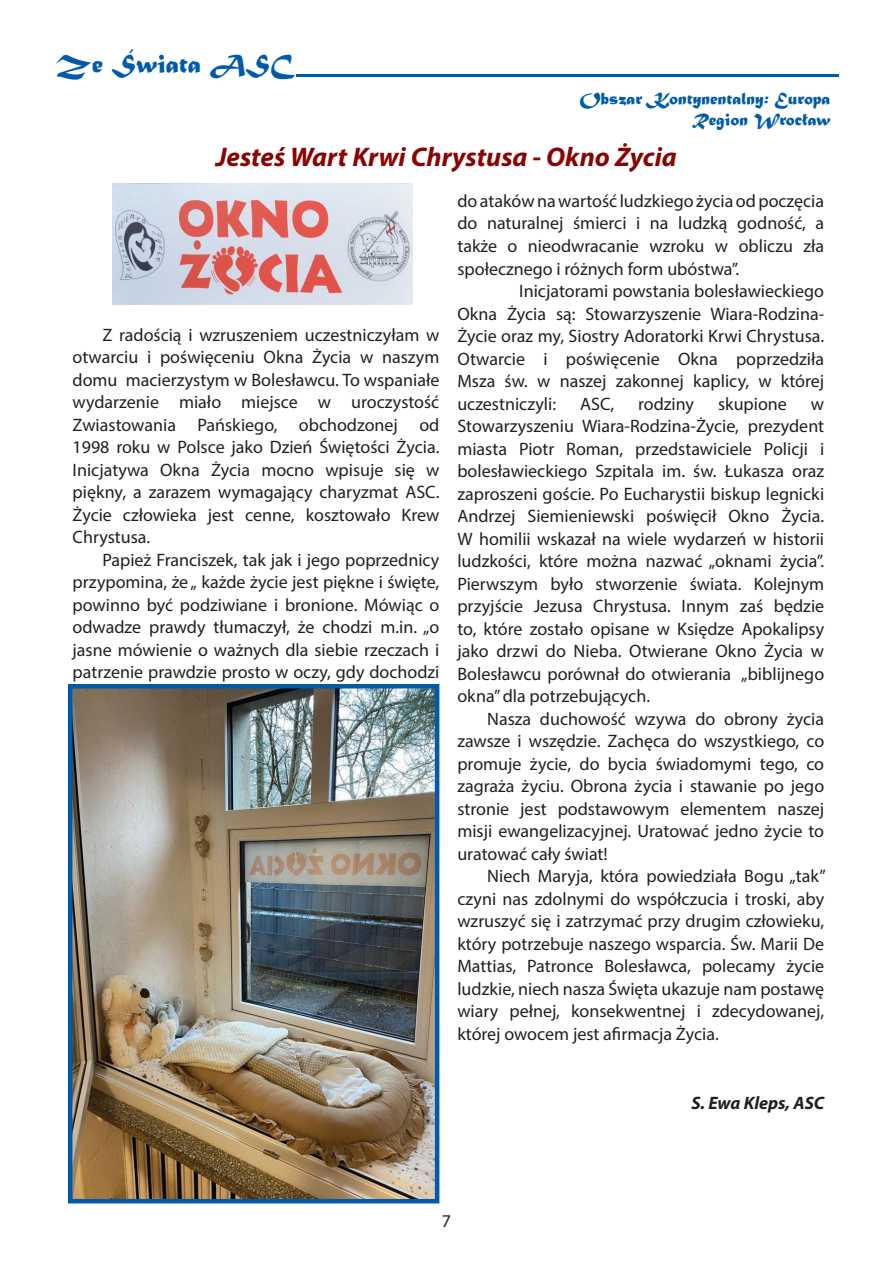
<style>
.page{position:relative;width:893px;height:1263px;background:#fff}
.page>*{position:absolute;margin:0;border:0;box-sizing:border-box;transform-origin:0 0}
.t1{font:italic 700 27px "Myriad Pro";color:#8b0202}
.t2{font:27px "Matura MT Script Capitals";color:#015aaa}
.t3{font:18px/22.5px "Myriad Pro";color:#231f20;text-align:justify}
.t4{font:18px/21.6px "Matura MT Script Capitals";color:#015aaa;text-align:right}
.t5{font:italic 700 18px "Myriad Pro";color:#231f20}
</style>
<div class="page">
<div style="left:799px;top:117px;width:9px;height:6px;background:#231f20;opacity:.75"></div>
<img style="left:113px;top:184px;width:299px;height:120px">
<svg style="left:297px;top:75px;width:542px;height:2px"></svg>
<svg style="left:129px;top:49px;width:5px;height:5px"></svg>
<img style="left:73px;top:689px;width:361px;height:509px">
<div style="left:68px;top:684px;width:371px;height:519px;border:4px solid #015aaa"></div>
<h1 class="t2" style="left:55px;top:47px;width:240px">Ze Swiata ASC</h1>
<p class="t4" style="left:580px;top:89px;width:252px">Obszar Kontynentalny: Europa<br>Region Wroclaw</p>
<h1 class="t1" style="left:216px;top:139px;width:463px">Jesteś Wart Krwi Chrystusa - Okno Życia</h1>
<p class="t3" style="left:73px;top:323px;width:368px;text-indent:30px">Z radością i wzruszeniem uczestniczyłam w otwarciu i poświęceniu Okna Życia w naszym domu macierzystym w Bolesławcu. To wspaniałe wydarzenie miało miejsce w uroczystość Zwiastowania Pańskiego, obchodzonej od 1998 roku w Polsce jako Dzień Świętości Życia.<br>Inicjatywa Okna Życia mocno wpisuje się w piękny, a zarazem wymagający charyzmat ASC.<br>Życie człowieka jest cenne, kosztowało Krew Chrystusa.</p>
<p class="t3" style="left:73px;top:548px;width:368px;text-indent:30px">Papież Franciszek, tak jak i jego poprzednicy przypomina, że „ każde życie jest piękne i święte, powinno być podziwiane i bronione. Mówiąc o odwadze prawdy tłumaczył, że chodzi m.in. „o jasne mówienie o ważnych dla siebie rzeczach i patrzenie prawdzie prosto w oczy, gdy dochodzi</p>
<p class="t3" style="left:457px;top:189px;width:368px">do ataków na wartość ludzkiego życia od poczęcia do naturalnej śmierci i na ludzką godność, a także o nieodwracanie wzroku w obliczu zła społecznego i różnych form ubóstwa”.</p>
<p class="t3" style="left:457px;top:279px;width:368px;text-indent:62px">Inicjatorami powstania bolesławieckiego Okna Życia są: Stowarzyszenie Wiara-Rodzina-Życie oraz my, Siostry Adoratorki Krwi Chrystusa.<br>Otwarcie i poświęcenie Okna poprzedziła Msza św. w naszej zakonnej kaplicy, w której uczestniczyli:</p>
<p class="t3" style="left:580px;top:392px;width:36px">ASC,</p>
<p class="t3" style="left:638px;top:392px;width:57px">rodziny</p>
<p class="t3" style="left:718px;top:392px;width:70px">skupione</p>
<p class="t3" style="left:457px;top:392px;width:368px;text-indent:354px">w Stowarzyszeniu Wiara-Rodzina-Życie, prezydent miasta Piotr Roman, przedstawiciele Policji i bolesławieckiego Szpitala im. św. Łukasza oraz zaproszeni goście. Po Eucharystii biskup legnicki Andrzej Siemieniewski poświęcił Okno Życia.<br>W homilii wskazał na wiele wydarzeń w historii ludzkości, które można nazwać „oknami życia”.<br>Pierwszym było stworzenie świata. Kolejnym przyjście Jezusa Chrystusa. Innym zaś będzie to, które zostało opisane w Księdze Apokalipsy jako drzwi do Nieba. Otwierane Okno Życia w Bolesławcu porównał do otwierania „biblijnego okna” dla potrzebujących.</p>
<p class="t3" style="left:457px;top:707px;width:368px;text-indent:30px">Nasza duchowość wzywa do obrony życia zawsze i wszędzie. Zachęca do wszystkiego, co promuje życie, do bycia świadomymi tego, co zagraża życiu. Obrona życia i stawanie po jego stronie jest podstawowym elementem naszej misji ewangelizacyjnej. Uratować jedno życie to uratować cały świat!</p>
<p class="t3" style="left:457px;top:864px;width:370px;text-indent:30px">Niech Maryja, która powiedziała Bogu „tak” czyni nas zdolnymi do współczucia i troski, aby wzruszyć się i zatrzymać przy drugim człowieku, który potrzebuje naszego wsparcia. Św. Marii De Mattias, Patronce Bolesławca, polecamy życie ludzkie, niech nasza Święta ukazuje nam postawę wiary pełnej, konsekwentnej i zdecydowanej, której owocem jest afirmacja Życia.</p>
<p class="t5" style="left:691px;top:1091px;width:134px">S. Ewa Kleps, ASC</p>
<p class="t3" style="left:442px;top:1209px;width:11px">7</p>
</div>
